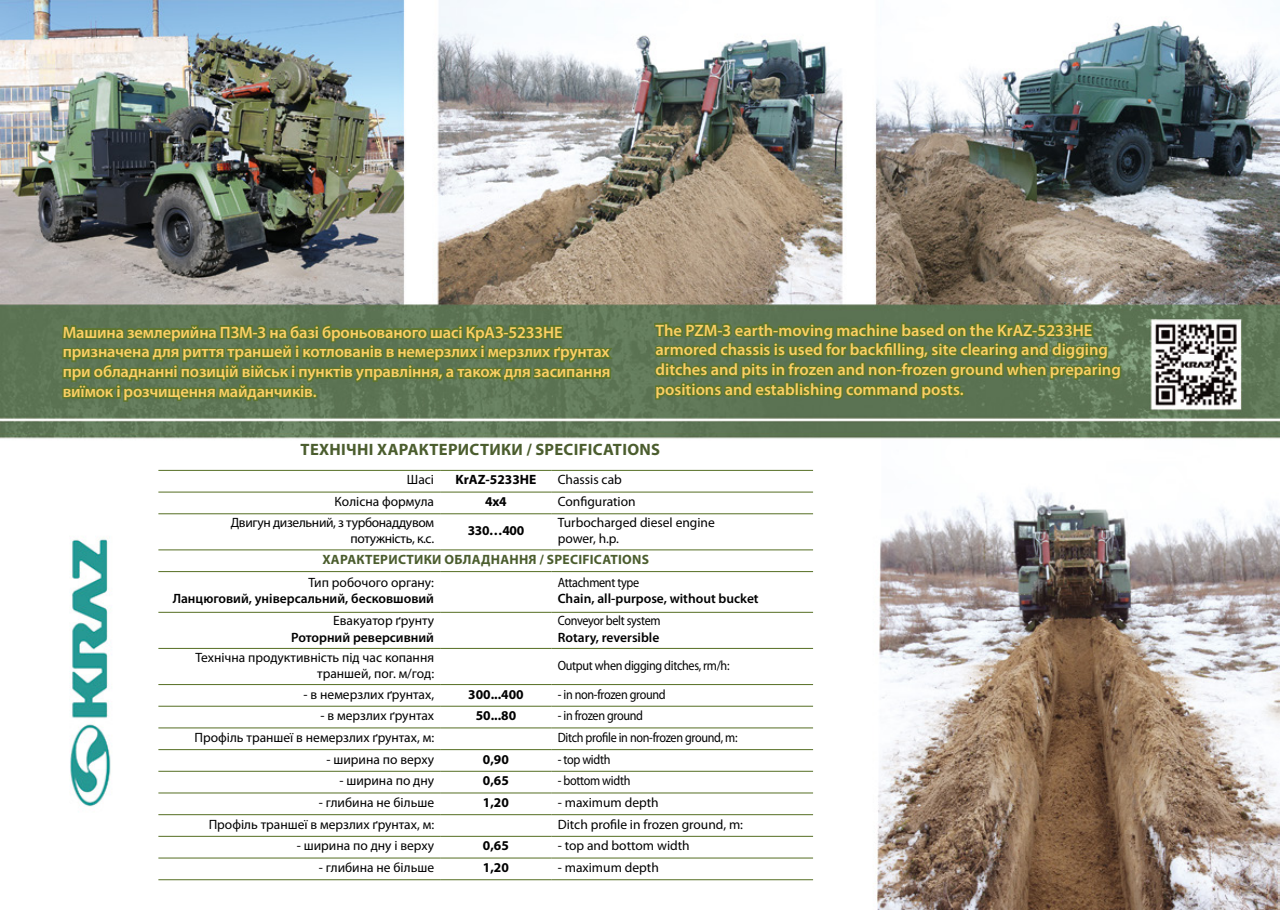
<style>
.page{position:relative;width:1280px;height:910px;background:#fff}
.page>*{position:absolute;margin:0;border:0;box-sizing:border-box;transform-origin:0 0}
.t1{font:600 16.5px/19.8px "Myriad Pro";letter-spacing:-.01em;color:#fccf64}
.t2{font:700 16.5px "Myriad Pro";letter-spacing:.02em;color:#4b5d2e}
.t3{font:13.5px/16.2px "Myriad Pro";color:#000}
.t4{font:13.5px "Myriad Pro";letter-spacing:-.025em;color:#000;scale:.9 1}
.t5{font:600 13.5px "Myriad Pro";color:#000}
.t6{font:700 13.5px "Myriad Pro";color:#000}
.t7{font:13.5px/16.2px "Myriad Pro";letter-spacing:-.025em;color:#000;text-align:right}
.t8{font:700 13.5px "Myriad Pro";letter-spacing:.02em;color:#4b5d2e}
</style>
<div class="page">
<img style="left:0;top:0;width:1280px;height:910px">
<svg style="left:60px;top:192px;width:555px;height:274px;background:#879078"></svg>
<svg style="left:653px;top:257px;width:471px;height:223px"></svg>
<hr style="left:158px;top:470px;width:282px;height:1px;background:#5d752d">
<hr style="left:552px;top:470px;width:261px;height:1px;background:#5d752d">
<hr style="left:158px;top:492px;width:282px;height:1px;background:#5d752d">
<hr style="left:552px;top:492px;width:261px;height:1px;background:#5d752d">
<hr style="left:158px;top:513px;width:282px;height:1px;background:#5d752d">
<hr style="left:552px;top:513px;width:261px;height:1px;background:#5d752d">
<hr style="left:158px;top:549px;width:282px;height:1px;background:#5d752d">
<hr style="left:552px;top:549px;width:261px;height:1px;background:#5d752d">
<hr style="left:158px;top:571px;width:282px;height:1px;background:#5d752d">
<hr style="left:552px;top:571px;width:261px;height:1px;background:#5d752d">
<hr style="left:158px;top:612px;width:282px;height:1px;background:#5d752d">
<hr style="left:552px;top:612px;width:261px;height:1px;background:#5d752d">
<hr style="left:158px;top:648px;width:282px;height:1px;background:#5d752d">
<hr style="left:552px;top:648px;width:261px;height:1px;background:#5d752d">
<hr style="left:158px;top:684px;width:282px;height:1px;background:#5d752d">
<hr style="left:552px;top:684px;width:261px;height:1px;background:#5d752d">
<hr style="left:158px;top:706px;width:282px;height:1px;background:#5d752d">
<hr style="left:552px;top:706px;width:261px;height:1px;background:#5d752d">
<hr style="left:158px;top:727px;width:282px;height:1px;background:#5d752d">
<hr style="left:552px;top:727px;width:261px;height:1px;background:#5d752d">
<hr style="left:158px;top:749px;width:282px;height:1px;background:#5d752d">
<hr style="left:552px;top:749px;width:261px;height:1px;background:#5d752d">
<hr style="left:158px;top:771px;width:282px;height:1px;background:#5d752d">
<hr style="left:552px;top:771px;width:261px;height:1px;background:#5d752d">
<hr style="left:158px;top:792px;width:282px;height:1px;background:#5d752d">
<hr style="left:552px;top:792px;width:261px;height:1px;background:#5d752d">
<hr style="left:158px;top:814px;width:282px;height:1px;background:#5d752d">
<hr style="left:552px;top:814px;width:261px;height:1px;background:#5d752d">
<hr style="left:158px;top:836px;width:282px;height:1px;background:#5d752d">
<hr style="left:552px;top:836px;width:261px;height:1px;background:#5d752d">
<hr style="left:158px;top:857px;width:282px;height:1px;background:#5d752d">
<hr style="left:552px;top:857px;width:261px;height:1px;background:#5d752d">
<hr style="left:158px;top:879px;width:282px;height:1px;background:#5d752d">
<hr style="left:552px;top:879px;width:261px;height:1px;background:#5d752d">
<hr style="left:440px;top:470px;width:112px;height:1px;background:#5d752d">
<hr style="left:440px;top:492px;width:112px;height:1px;background:#5d752d">
<hr style="left:440px;top:513px;width:112px;height:1px;background:#5d752d">
<hr style="left:440px;top:549px;width:112px;height:1px;background:#5d752d">
<hr style="left:440px;top:571px;width:112px;height:1px;background:#5d752d">
<hr style="left:440px;top:612px;width:112px;height:1px;background:#5d752d">
<hr style="left:440px;top:648px;width:112px;height:1px;background:#5d752d">
<hr style="left:440px;top:684px;width:112px;height:1px;background:#5d752d">
<hr style="left:440px;top:706px;width:112px;height:1px;background:#5d752d">
<hr style="left:440px;top:727px;width:112px;height:1px;background:#5d752d">
<hr style="left:440px;top:749px;width:112px;height:1px;background:#5d752d">
<hr style="left:440px;top:771px;width:112px;height:1px;background:#5d752d">
<hr style="left:440px;top:792px;width:112px;height:1px;background:#5d752d">
<hr style="left:440px;top:814px;width:112px;height:1px;background:#5d752d">
<hr style="left:440px;top:836px;width:112px;height:1px;background:#5d752d">
<hr style="left:440px;top:857px;width:112px;height:1px;background:#5d752d">
<hr style="left:440px;top:879px;width:112px;height:1px;background:#5d752d">
<p class="t1" style="left:63px;top:322px;width:549px">Машина землерийна ПЗМ-3 на базі броньованого шасі КрАЗ‑5233НЕ призначена для риття траншей і котлованів в немерзлих і мерзлих ґрунтах при обладнанні позицій військ і пунктів управління, а також для засипання виїмок і розчищення майданчиків.</p>
<p class="t1" style="left:656px;top:320px;width:467px">The PZM-3 earth-moving machine based on the KrAZ-5233HE armored chassis is used for backfilling, site clearing and digging ditches and pits in frozen and non-frozen ground when preparing positions and establishing command posts.</p>
<p class="t2" style="left:301px;top:438px;width:361px">ТЕХНІЧНІ ХАРАКТЕРИСТИКИ / SPECIFICATIONS</p>
<p class="t3" style="left:407px;top:472px;width:29px">Шасі</p>
<p class="t6" style="left:455px;top:471px;width:82px">KrAZ-5233HE</p>
<p class="t3" style="left:558px;top:472px;width:66px">Chassis cab</p>
<p class="t3" style="left:335px;top:493px;width:101px">Колісна формула</p>
<p class="t6" style="left:485px;top:493px;width:23px">4х4</p>
<p class="t3" style="left:558px;top:493px;width:79px">Configuration</p>
<p class="t7" style="left:231px;top:514px;width:205px">Двигун дизельний, з турбонаддувом потужність, к.с.</p>
<p class="t6" style="left:468px;top:522px;width:58px">330…400</p>
<p class="t3" style="left:558px;top:514px;width:159px">Turbocharged diesel engine power, h.p.</p>
<p class="t8" style="left:322px;top:550px;width:328px">ХАРАКТЕРИСТИКИ ОБЛАДНАННЯ / SPECIFICATIONS</p>
<p class="t3" style="left:308px;top:574px;width:127px">Тип робочого органу:</p>
<p class="t5" style="left:173px;top:590px;width:263px">Ланцюговий, універсальний, бесковшовий</p>
<p class="t4" style="left:558px;top:574px;width:92px">Attachment type</p>
<p class="t5" style="left:558px;top:590px;width:202px">Chain, all-purpose, without bucket</p>
<p class="t3" style="left:333px;top:613px;width:102px">Евакуатор ґрунту</p>
<p class="t5" style="left:291px;top:628px;width:144px">Роторний реверсивний</p>
<p class="t4" style="left:558px;top:613px;width:116px">Conveyor belt system</p>
<p class="t5" style="left:558px;top:628px;width:103px">Rotary, reversible</p>
<p class="t3" style="left:196px;top:649px;width:240px;text-align:right">Технічна продуктивність під час копання траншей, пог. м/год:</p>
<p class="t4" style="left:558px;top:657px;width:192px">Output when digging ditches, rm/h:</p>
<p class="t3" style="left:304px;top:686px;width:132px">- в немерзлих ґрунтах,</p>
<p class="t6" style="left:468px;top:685px;width:57px">300...400</p>
<p class="t4" style="left:558px;top:686px;width:122px">- in non-frozen ground</p>
<p class="t3" style="left:320px;top:707px;width:115px">- в мерзлих ґрунтах</p>
<p class="t6" style="left:476px;top:707px;width:42px">50...80</p>
<p class="t4" style="left:558px;top:707px;width:96px">- in frozen ground</p>
<p class="t3" style="left:195px;top:729px;width:241px">Профіль траншеї в немерзлих ґрунтах, м:</p>
<p class="t4" style="left:558px;top:729px;width:201px">Ditch profile in non-frozen ground, m:</p>
<p class="t3" style="left:326px;top:751px;width:109px">- ширина по верху</p>
<p class="t6" style="left:483px;top:750px;width:27px">0,90</p>
<p class="t4" style="left:558px;top:751px;width:60px">- top width</p>
<p class="t3" style="left:339px;top:772px;width:96px">- ширина по дну</p>
<p class="t6" style="left:483px;top:772px;width:27px">0,65</p>
<p class="t4" style="left:558px;top:772px;width:82px">- bottom width</p>
<p class="t3" style="left:319px;top:794px;width:117px">- глибина не більше</p>
<p class="t6" style="left:483px;top:794px;width:27px">1,20</p>
<p class="t3" style="left:558px;top:794px;width:103px">- maximum depth</p>
<p class="t3" style="left:209px;top:816px;width:227px">Профіль траншеї в мерзлих ґрунтах, м:</p>
<p class="t3" style="left:558px;top:816px;width:187px">Ditch profile in frozen ground, m:</p>
<p class="t3" style="left:297px;top:837px;width:139px">- ширина по дну і верху</p>
<p class="t6" style="left:483px;top:837px;width:27px">0,65</p>
<p class="t3" style="left:558px;top:837px;width:133px">- top and bottom width</p>
<p class="t3" style="left:319px;top:859px;width:117px">- глибина не більше</p>
<p class="t6" style="left:483px;top:859px;width:27px">1,20</p>
<p class="t3" style="left:558px;top:859px;width:103px">- maximum depth</p>
</div>
